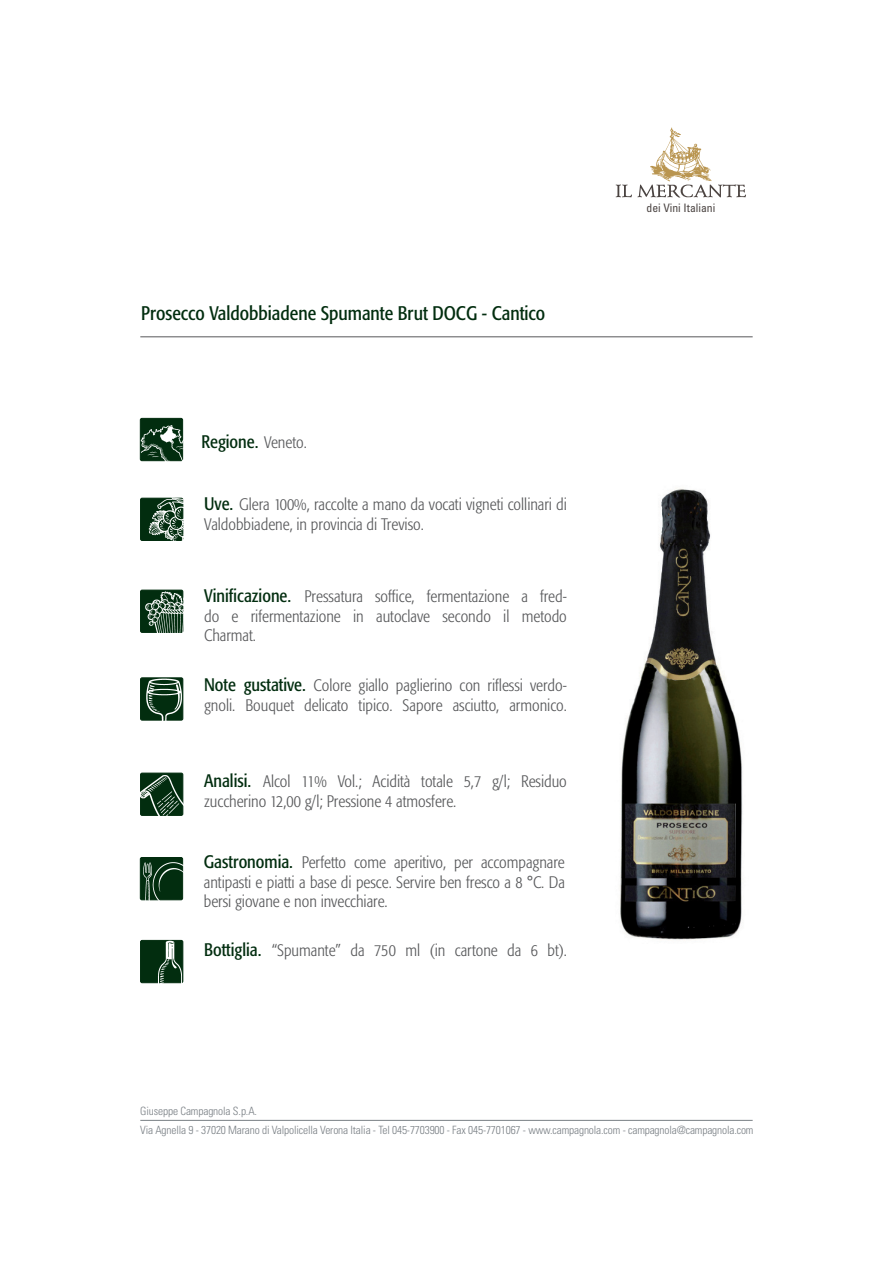
<style>
.page{position:relative;width:893px;height:1263px;background:#fff}
.page>*{position:absolute;margin:0;border:0;box-sizing:border-box;transform-origin:0 0}
.t1{font:condensed 19.5px "Formata";color:#022d0f}
.t2{font:condensed 18px "Formata";color:#022d0f}
.t3{font:300 condensed 16.5px/19.5px "Formata";color:#57585a}
.t4{font:condensed 11.7px "Univers LT Std";color:#4a4341}
.t5{font:300 condensed 11.4px/19.5px "Univers";letter-spacing:-.01em;color:#797f84}
.s1{font-weight:300;font-size:16.5px;color:#57585a}
.s2{font-weight:400;font-size:18px;color:#022d0f}
</style>
<div class="page">
<div style="left:141px;top:678px;width:42px;height:42px;background:#022d0f;border-radius:2px"></div>
<div style="left:140px;top:678px;width:43px;height:42px;border:1px solid #022d0f;border-radius:2px"></div>
<img style="left:147px;top:678px;width:37px;height:43px">
<div style="left:140px;top:773px;width:43px;height:43px;border:1px solid #022d0f;border-radius:2px"></div>
<img style="left:140px;top:774px;width:44px;height:42px">
<div style="left:140px;top:857px;width:43px;height:43px;background:#022d0f;border-radius:2px"></div>
<div style="left:140px;top:857px;width:43px;height:43px;border:1px solid #022d0f;border-radius:2px"></div>
<img style="left:144px;top:860px;width:40px;height:41px">
<div style="left:141px;top:940px;width:42px;height:43px;background:#022d0f;border-radius:2px"></div>
<div style="left:140px;top:940px;width:43px;height:43px;border:1px solid #022d0f;border-radius:2px"></div>
<img style="left:155px;top:941px;width:29px;height:43px">
<div style="left:141px;top:498px;width:42px;height:42px;background:#022d0f;border-radius:2px"></div>
<div style="left:140px;top:498px;width:43px;height:43px;border:1px solid #022d0f;border-radius:2px"></div>
<img style="left:148px;top:506px;width:36px;height:35px">
<div style="left:141px;top:590px;width:42px;height:42px;background:#022d0f;border-radius:2px"></div>
<div style="left:140px;top:590px;width:43px;height:43px;border:1px solid #022d0f;border-radius:2px"></div>
<img style="left:146px;top:591px;width:38px;height:42px">
<hr style="left:140px;top:1120px;width:613px;height:1px;background:#797f84">
<hr style="left:140px;top:337px;width:613px;height:1px;background:#57585a">
<svg style="left:616px;top:128px;width:130px;height:69px"></svg>
<div style="left:140px;top:418px;width:43px;height:43px;background:#022d0f;border-radius:2px"></div>
<div style="left:140px;top:418px;width:43px;height:43px;border:1px solid #022d0f;border-radius:2px"></div>
<img style="left:140px;top:425px;width:44px;height:81px">
<img style="left:160px;top:426px;width:16px;height:17px">
<img style="left:620px;top:488px;width:123px;height:452px">
<p class="t1" style="left:141px;top:302px;width:406px">Prosecco Valdobbiadene Spumante Brut DOCG - Cantico</p>
<p class="t2" style="left:202px;top:431px;width:107px">Regione. <span class="s1">Veneto.</span></p>
<p class="t3" style="left:204px;top:495px;width:364px"><span class="s2">Uve.</span> Glera 100%, raccolte a mano da vocati vigneti collinari di<br>Valdobbiadene, in provincia di Treviso.</p>
<p class="t3" style="left:204px;top:587px;width:364px;text-align:justify"><span class="s2">Vinificazione.</span> Pressatura soffice, fermentazione a fred&shy;do e rifermentazione in autoclave secondo il metodo Charmat.</p>
<p class="t3" style="left:204px;top:676px;width:364px"><span class="s2">Note gustative.</span> Colore giallo paglierino con riflessi verdo&shy;gnoli. Bouquet delicato tipico. Sapore asciutto, armonico.</p>
<p class="t3" style="left:204px;top:772px;width:364px"><span class="s2">Analisi.</span> Alcol 11% Vol.; Acidità totale 5,7 g/l; Residuo zuccherino 12,00 g/l; Pressione 4 atmosfere.</p>
<p class="t3" style="left:204px;top:853px;width:363px;text-align:justify"><span class="s2">Gastronomia.</span> Perfetto come aperitivo, per accompagnare antipasti e piatti a base di pesce. Servire ben fresco a 8 °C. Da bersi giovane e non invecchiare.</p>
<p class="t3" style="left:204px;top:941px;width:364px"><span class="s2">Bottiglia.</span> “Spumante” da 750 ml (in cartone da 6 bt).</p>
<p class="t4" style="left:646px;top:200px;width:70px">dei Vini Italiani</p>
<p class="t5" style="left:140px;top:1101px;width:615px">Giuseppe Campagnola S.p.A.<br>Via Agnella 9 - 37020 Marano di Valpolicella Verona Italia - Tel 045-7703900 - Fax 045-7701067 - www.campagnola.com - campagnola@campagnola.com</p>
</div>
